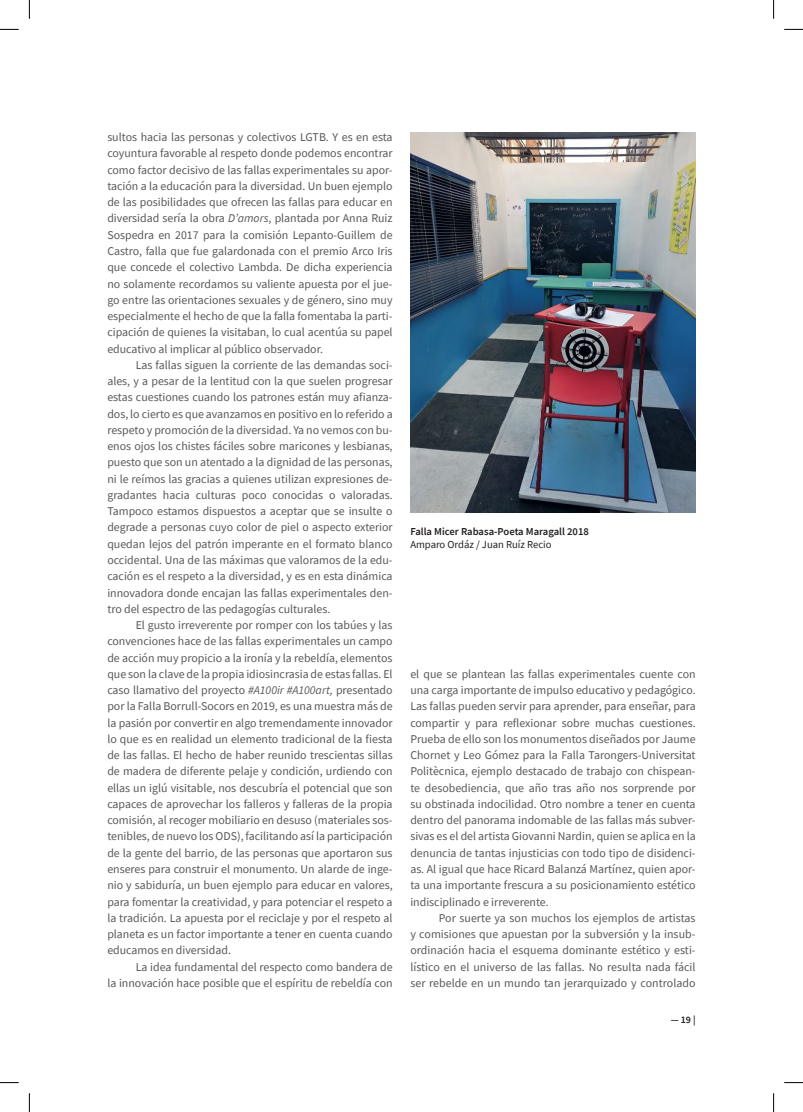
<style>
.page{position:relative;width:803px;height:1112px;background:#fff}
.page>*{position:absolute;margin:0;border:0;box-sizing:border-box;transform-origin:0 0}
.TEXTO{font:11.88px/16.2px "Source Sans Pro";color:#57585a;text-align:justify}
.t1{font:600 10.62px "Source Sans Pro";color:#231f20}
.t2{font:10.62px "Source Sans Pro";color:#231f20}
.t3{font:600 10px "Source Sans Pro";color:#231f20}
.s1{font-style:italic}
</style>
<div class="page">
<img style="left:410px;top:132px;width:286px;height:380px">
<svg style="left:0;top:29px;width:19px;height:1px"></svg>
<svg style="left:784px;top:29px;width:19px;height:1px"></svg>
<svg style="left:0;top:1082px;width:19px;height:1px"></svg>
<svg style="left:784px;top:1082px;width:19px;height:1px"></svg>
<svg style="left:29px;top:0;width:1px;height:19px"></svg>
<svg style="left:29px;top:1093px;width:1px;height:18px"></svg>
<svg style="left:773px;top:0;width:1px;height:19px"></svg>
<svg style="left:773px;top:1093px;width:1px;height:18px"></svg>
<p class="TEXTO" style="left:107px;top:129px;width:287px">sultos hacia las personas y colectivos LGTB. Y es en esta coyuntura favorable al respeto donde podemos encontrar como factor decisivo de las fallas experimentales su apor&shy;tación a la educación para la diversidad. Un buen ejemplo de las posibilidades que ofrecen las fallas para educar en diversidad sería la obra <span class="s1">D’amors</span>, plantada por Anna Ruiz Sospedra en 2017 para la comisión Lepanto-Guillem de Castro, falla que fue galardonada con el premio Arco Iris que concede el colectivo Lambda. De dicha experiencia no solamente recordamos su valiente apuesta por el jue&shy;go entre las orientaciones sexuales y de género, sino muy especialmente el hecho de que la falla fomentaba la parti&shy;cipación de quienes la visitaban, lo cual acentúa su papel educativo al implicar al público observador.</p>
<p class="TEXTO" style="left:107px;top:356px;width:287px;text-indent:28px">Las fallas siguen la corriente de las demandas soci&shy;ales, y a pesar de la lentitud con la que suelen progresar estas cuestiones cuando los patrones están muy afianza&shy;dos, lo cierto es que avanzamos en positivo en lo referido a respeto y promoción de la diversidad. Ya no vemos con bu&shy;enos ojos los chistes fáciles sobre maricones y lesbianas, puesto que son un atentado a la dignidad de las personas, ni le reímos las gracias a quienes utilizan expresiones de&shy;gradantes hacia culturas poco conocidas o valoradas.<br>Tampoco estamos dispuestos a aceptar que se insulte o degrade a personas cuyo color de piel o aspecto exterior quedan lejos del patrón imperante en el formato blanco occidental. Una de las máximas que valoramos de la edu&shy;cación es el respeto a la diversidad, y es en esta dinámica innovadora donde encajan las fallas experimentales den&shy;tro del espectro de las pedagogías culturales.</p>
<p class="TEXTO" style="left:107px;top:616px;width:287px;text-indent:28px">El gusto irreverente por romper con los tabúes y las convenciones hace de las fallas experimentales un campo de acción muy propicio a la ironía y la rebeldía, elementos que son la clave de la propia idiosincrasia de estas fallas. El caso llamativo del proyecto <span class="s1">#A100ir #A100art,</span> presentado por la Falla Borrull-Socors en 2019, es una muestra más de la pasión por convertir en algo tremendamente innovador lo que es en realidad un elemento tradicional de la fiesta de las fallas. El hecho de haber reunido trescientas sillas de madera de diferente pelaje y condición, urdiendo con ellas un iglú visitable, nos descubría el potencial que son capaces de aprovechar los falleros y falleras de la propia comisión, al recoger mobiliario en desuso (materiales sos&shy;tenibles, de nuevo los ODS), facilitando así la participación de la gente del barrio, de las personas que aportaron sus enseres para construir el monumento. Un alarde de inge&shy;nio y sabiduría, un buen ejemplo para educar en valores, para fomentar la creatividad, y para potenciar el respeto a la tradición. La apuesta por el reciclaje y por el respeto al planeta es un factor importante a tener en cuenta cuando educamos en diversidad.</p>
<p class="TEXTO" style="left:107px;top:958px;width:287px;text-align:right">La idea fundamental del respecto como bandera de<br>la innovación hace posible que el espíritu de rebeldía con</p>
<p class="t1" style="left:410px;top:524px;width:180px">Falla Micer Rabasa-Poeta Maragall 2018</p>
<p class="t2" style="left:410px;top:538px;width:143px">Amparo Ordáz / Juan Ruíz Recio</p>
<p class="TEXTO" style="left:410px;top:665px;width:287px">el que se plantean las fallas experimentales cuente con una carga importante de impulso educativo y pedagógico.<br>Las fallas pueden servir para aprender, para enseñar, para compartir y para reflexionar sobre muchas cuestiones.<br>Prueba de ello son los monumentos diseñados por Jaume Chornet y Leo Gómez para la Falla Tarongers-Universitat Politècnica, ejemplo destacado de trabajo con chispean&shy;te desobediencia, que año tras año nos sorprende por su obstinada indocilidad. Otro nombre a tener en cuenta dentro del panorama indomable de las fallas más subver&shy;sivas es el del artista Giovanni Nardin, quien se aplica en la denuncia de tantas injusticias con todo tipo de disidenci&shy;as. Al igual que hace Ricard Balanzá Martínez, quien apor&shy;ta una importante frescura a su posicionamiento estético indisciplinado e irreverente.</p>
<p class="TEXTO" style="left:410px;top:909px;width:287px;text-indent:28px">Por suerte ya son muchos los ejemplos de artistas y comisiones que apuestan por la subversión y la insub&shy;ordinación hacia el esquema dominante estético y esti&shy;lístico en el universo de las fallas. No resulta nada fácil ser rebelde en un mundo tan jerarquizado y controlado</p>
<p class="t3" style="left:671px;top:1012px;width:26px">— 19 |</p>
</div>
